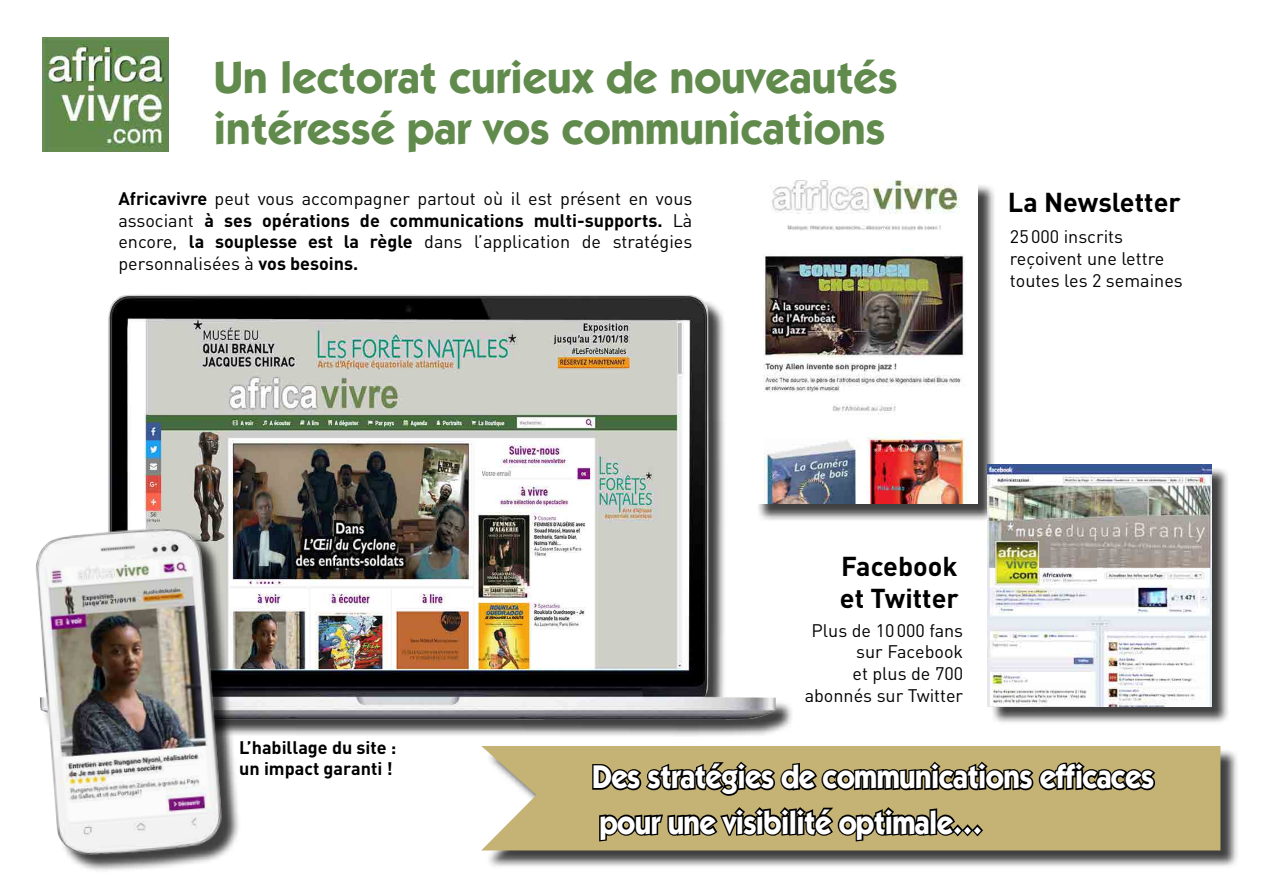
<style>
.page{position:relative;width:1263px;height:893px;background:#fff}
.page>*{position:absolute;margin:0;border:0;box-sizing:border-box;transform-origin:0 0}
.t1{font:700 45px/51px "Itc Kabel";color:#618b4c}
.t2{font:700 33px/45.5px "Itc Kabel";letter-spacing:-.02em;color:#fff;scale:.9 1}
.t3{font:700 27px/32.4px "DIN Pro";color:#000}
.t4{font:18px/21.6px "DIN Pro";color:#000;text-align:justify}
.t5{font:700 18px/21.6px "DIN Pro";color:#000}
.s1{font-weight:700}
</style>
<div class="page">
<img style="left:43px;top:37px;width:126px;height:114px">
<div style="left:485px;top:748px;width:754px;height:121px;background:#000;opacity:.75"></div>
<svg style="left:481px;top:746px;width:739px;height:104px;background:#c8b77e"></svg>
<svg style="left:591px;top:759px;width:566px;height:38px;background:#746844"></svg>
<svg style="left:598px;top:805px;width:387px;height:44px;background:#81754d"></svg>
<img style="left:108px;top:294px;width:676px;height:436px">
<div style="left:756px;top:183px;width:240px;height:340px;background:#000;opacity:.75"></div>
<img style="left:754px;top:181px;width:224px;height:323px">
<div style="left:990px;top:466px;width:240px;height:259px;background:#000;opacity:.75"></div>
<img style="left:988px;top:464px;width:223px;height:242px">
<img style="left:36px;top:510px;width:204px;height:357px">
<h1 class="t1" style="left:214px;top:51px;width:685px">Un lectorat curieux de nouveautés intéressé par vos communications</h1>
<p class="t4" style="left:118px;top:187px;width:576px"><span class="s1">Africavivre</span> peut vous accompagner partout où il est présent en vous associant <span class="s1">à ses opérations de communications multi-supports.</span> Là encore, <span class="s1">la souplesse est la règle</span> dans l’application de stratégies personnalisées à <span class="s1">vos besoins.</span></p>
<h3 class="t3" style="left:1008px;top:185px;width:174px">La Newsletter</h3>
<p class="t4" style="left:1010px;top:225px;width:174px;text-align:left">25000 inscrits reçoivent une lettre toutes les 2 semaines</p>
<h3 class="t3" style="left:840px;top:549px;width:120px">Facebook et Twitter</h3>
<p class="t4" style="left:805px;top:619px;width:160px;text-align:right">Plus de 10000 fans sur Facebook<br>et plus de 700 abonnés sur Twitter</p>
<p class="t5" style="left:239px;top:736px;width:159px">L’habillage du site : un impact garanti !</p>
<h2 class="t2" style="left:592px;top:754px;width:626px">Des stratégies de communications efficaces pour une visibilité optimale…</h2>
</div>
